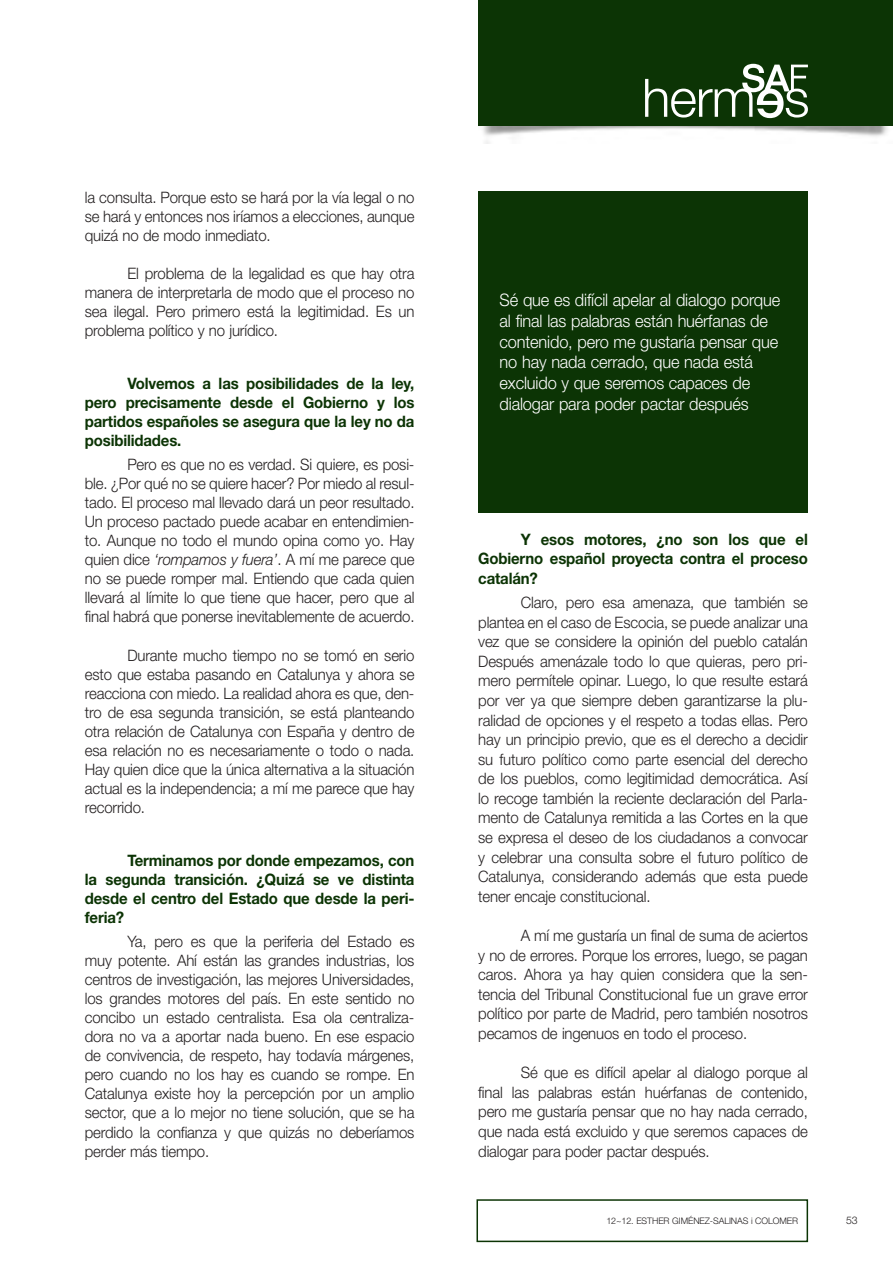
<style>
.page{position:relative;width:893px;height:1263px;background:#fff}
.page>*{position:absolute;margin:0;border:0;box-sizing:border-box;transform-origin:0 0}
.t1{font:300 17.25px/20.7px "Helvetica Neue LT Std";letter-spacing:-.01em;color:#fff;scale:.95 1}
.t2{font:300 15.75px/19px "Helvetica Neue LT Std";letter-spacing:-.01em;color:#231f20;text-align:justify;scale:.95 1}
.t3{font:700 15.75px/19px "Helvetica Neue LT Std";letter-spacing:-.01em;color:#0c3405;text-align:justify;scale:.95 1}
.t4{font:300 10.5px "Helvetica Neue LT Std";color:#231f20}
.t5{font:300 9px "Helvetica Neue LT Std";letter-spacing:-.01em;color:#231f20}
.s1{font-style:italic}
</style>
<div class="page">
<img style="left:478px;top:94px;width:410px;height:49px">
<div style="left:479px;top:0;width:414px;height:126px;background:#0c3405"></div>
<svg style="left:645px;top:64px;width:163px;height:54px"></svg>
<div style="left:476px;top:1199px;width:332px;height:43px;border:2px solid #0c3405"></div>
<div style="left:478px;top:191px;width:330px;height:321px;background:#0c3405"></div>
<p class="t2" style="left:85px;top:187px;width:349px">la consulta. Porque esto se hará por la vía legal o no se hará y entonces nos iríamos a elecciones, aunque quizá no de modo inmediato.</p>
<p class="t2" style="left:85px;top:263px;width:349px;text-indent:43px">El problema de la legalidad es que hay otra manera de interpretarla de modo que el proceso no sea ilegal. Pero primero está la legitimidad. Es un problema político y no jurídico.</p>
<p class="t3" style="left:85px;top:374px;width:348px;text-indent:43px">Volvemos a las posibilidades de la ley, pero precisamente desde el Gobierno y los partidos españoles se asegura que la ley no da posibilidades.</p>
<p class="t2" style="left:85px;top:454px;width:349px;text-indent:43px">Pero es que no es verdad. Si quiere, es posi&shy;ble. ¿Por qué no se quiere hacer? Por miedo al resul&shy;tado. El proceso mal llevado dará un peor resultado.<br>Un proceso pactado puede acabar en entendimien&shy;to. Aunque no todo el mundo opina como yo. Hay quien dice <span class="s1">‘rompamos y fuera’</span>. A mí me parece que no se puede romper mal. Entiendo que cada quien llevará al límite lo que tiene que hacer, pero que al final habrá que ponerse inevitablemente de acuerdo.</p>
<p class="t2" style="left:85px;top:645px;width:349px;text-indent:43px">Durante mucho tiempo no se tomó en serio esto que estaba pasando en Catalunya y ahora se reacciona con miedo. La realidad ahora es que, den&shy;tro de esa segunda transición, se está planteando otra relación de Catalunya con España y dentro de esa relación no es necesariamente o todo o nada.<br>Hay quien dice que la única alternativa a la situación actual es la independencia; a mí me parece que hay recorrido.</p>
<p class="t3" style="left:85px;top:851px;width:349px;text-indent:43px">Terminamos por donde empezamos, con la segunda transición. ¿Quizá se ve distinta desde el centro del Estado que desde la peri&shy;feria?</p>
<p class="t2" style="left:85px;top:931px;width:349px;text-indent:43px">Ya, pero es que la periferia del Estado es muy potente. Ahí están las grandes industrias, los centros de investigación, las mejores Universidades, los grandes motores del país. En este sentido no concibo un estado centralista. Esa ola centraliza&shy;dora no va a aportar nada bueno. En ese espacio de convivencia, de respeto, hay todavía márgenes, pero cuando no los hay es cuando se rompe. En Catalunya existe hoy la percepción por un amplio sector, que a lo mejor no tiene solución, que se ha perdido la confianza y que quizás no deberíamos perder más tiempo.</p>
<p class="t1" style="left:500px;top:289px;width:297px">Sé que es difícil apelar al dialogo porque al final las palabras están huérfanas de contenido, pero me gustaría pensar que no hay nada cerrado, que nada está excluido y que seremos capaces de dialogar para poder pactar después</p>
<p class="t3" style="left:478px;top:529px;width:349px;line-height:19.6px;text-indent:43px">Y esos motores, ¿no son los que el Gobierno español proyecta contra el proceso catalán?</p>
<p class="t2" style="left:478px;top:592px;width:349px;line-height:19.6px;text-indent:43px">Claro, pero esa amenaza, que también se plantea en el caso de Escocia, se puede analizar una vez que se considere la opinión del pueblo catalán Después amenázale todo lo que quieras, pero pri&shy;mero permítele opinar. Luego, lo que resulte estará por ver ya que siempre deben garantizarse la plu&shy;ralidad de opciones y el respeto a todas ellas. Pero hay un principio previo, que es el derecho a decidir su futuro político como parte esencial del derecho de los pueblos, como legitimidad democrática. Así lo recoge también la reciente declaración del Parla&shy;mento de Catalunya remitida a las Cortes en la que se expresa el deseo de los ciudadanos a convocar y celebrar una consulta sobre el futuro político de Catalunya, considerando además que esta puede tener encaje constitucional.</p>
<p class="t2" style="left:478px;top:925px;width:349px;line-height:19.6px;text-indent:43px">A mí me gustaría un final de suma de aciertos y no de errores. Porque los errores, luego, se pagan caros. Ahora ya hay quien considera que la sen&shy;tencia del Tribunal Constitucional fue un grave error político por parte de Madrid, pero también nosotros pecamos de ingenuos en todo el proceso.</p>
<p class="t2" style="left:478px;top:1062px;width:348px;line-height:19.6px;text-indent:43px">Sé que es difícil apelar al dialogo porque al final las palabras están huérfanas de contenido, pero me gustaría pensar que no hay nada cerrado, que nada está excluido y que seremos capaces de dialogar para poder pactar después.</p>
<p class="t5" style="left:606px;top:1215px;width:193px">12~12. Esther Giménez-Salinas i Colomer</p>
<p class="t4" style="left:846px;top:1214px;width:13px">53</p>
</div>
